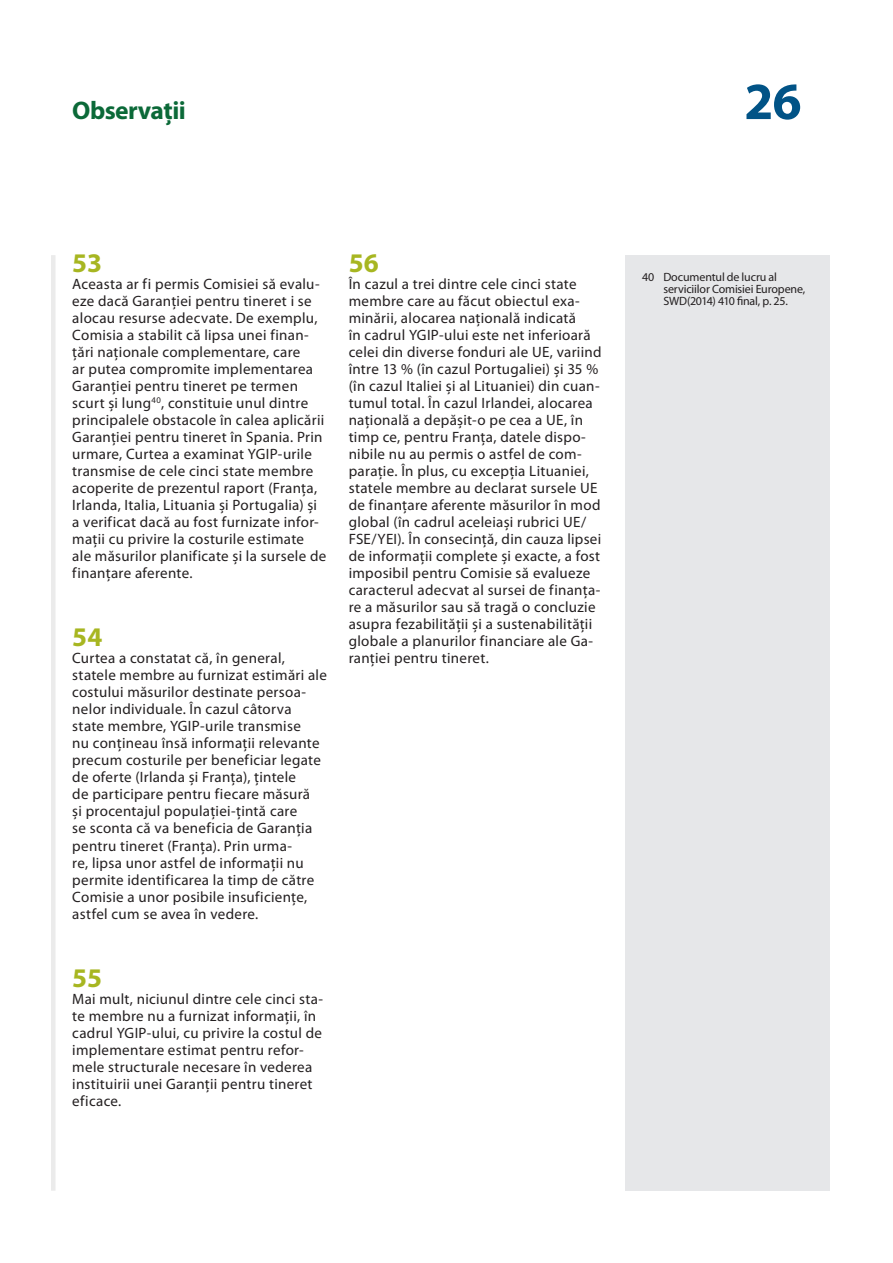
<style>
.page{position:relative;width:893px;height:1263px;background:#fff}
.page>*{position:absolute;margin:0;border:0;box-sizing:border-box;transform-origin:0 0}
.t1{font:700 52.5px "Myriad Pro";color:#015386}
.E_05_-_CHAP__1__TEXT{font:700 27px "Myriad Pro";letter-spacing:.005em;color:#a7b621}
.t2{font:700 25.5px "Myriad Pro";letter-spacing:-.025em;color:#0b6938}
.E_05_-_CHAP__1__TEXT-2{font:15px/17px "Myriad Pro";letter-spacing:.02em;color:#231f20}
.E_08_-_CHAP__FOOTNOT{font:12px/12px "Myriad Pro";letter-spacing:-.015em;color:#231f20}
</style>
<div class="page">
<div style="left:51px;top:255px;width:5px;height:936px;background:#ebebeb"></div>
<div style="left:625px;top:255px;width:204px;height:936px;background:#e6e7e9"></div>
<h3 class="t2" style="left:72px;top:94px;width:115px">Observații</h3>
<h1 class="t1" style="left:744px;top:67px;width:59px">26</h1>
<p class="E_05_-_CHAP__1__TEXT" style="left:72px;top:245px;width:31px">53</p>
<p class="E_05_-_CHAP__1__TEXT-2" style="left:72px;top:275px;width:256px">Aceasta ar fi permis Comisiei să evalu‑ eze dacă Garanției pentru tineret i se alocau resurse adecvate. De exemplu, Comisia a stabilit că lipsa unei finan‑ țări naționale complementare, care<br>ar putea compromite implementarea Garanției pentru tineret pe termen scurt și lung<sup>40</sup>, constituie unul dintre principalele obstacole în calea aplicării Garanției pentru tineret în Spania. Prin urmare, Curtea a examinat YGIP‑urile transmise de cele cinci state membre acoperite de prezentul raport (Franța, Irlanda, Italia, Lituania și Portugalia) și a verificat dacă au fost furnizate infor‑ mații cu privire la costurile estimate ale măsurilor planificate și la sursele de finanțare aferente.</p>
<p class="E_05_-_CHAP__1__TEXT" style="left:72px;top:620px;width:32px">54</p>
<p class="E_05_-_CHAP__1__TEXT-2" style="left:72px;top:650px;width:256px">Curtea a constatat că, în general, statele membre au furnizat estimări ale costului măsurilor destinate persoa‑ nelor individuale. În cazul câtorva state membre, YGIP‑urile transmise<br>nu conțineau însă informații relevante precum costurile per beneficiar legate de oferte (Irlanda și Franța), țintele<br>de participare pentru fiecare măsură<br>și procentajul populației‑țintă care<br>se sconta că va beneficia de Garanția pentru tineret (Franța). Prin urma‑<br>re, lipsa unor astfel de informații nu permite identificarea la timp de către Comisie a unor posibile insuficiențe, astfel cum se avea în vedere.</p>
<p class="E_05_-_CHAP__1__TEXT" style="left:72px;top:960px;width:31px">55</p>
<p class="E_05_-_CHAP__1__TEXT-2" style="left:72px;top:990px;width:252px">Mai mult, niciunul dintre cele cinci sta‑ te membre nu a furnizat informații, în cadrul YGIP‑ului, cu privire la costul de implementare estimat pentru refor‑ mele structurale necesare în vederea instituirii unei Garanții pentru tineret eficace.</p>
<p class="E_05_-_CHAP__1__TEXT" style="left:349px;top:245px;width:32px">56</p>
<p class="E_05_-_CHAP__1__TEXT-2" style="left:349px;top:275px;width:254px">În cazul a trei dintre cele cinci state membre care au făcut obiectul exa‑ minării, alocarea națională indicată<br>în cadrul YGIP‑ului este net inferioară celei din diverse fonduri ale UE, variind între 13 % (în cazul Portugaliei) și 35 % (în cazul Italiei și al Lituaniei) din cuan‑ tumul total. În cazul Irlandei, alocarea națională a depășit‑o pe cea a UE, în timp ce, pentru Franța, datele dispo‑ nibile nu au permis o astfel de com‑ parație. În plus, cu excepția Lituaniei, statele membre au declarat sursele UE de finanțare aferente măsurilor în mod global (în cadrul aceleiași rubrici UE/ FSE/YEI). În consecință, din cauza lipsei de informații complete și exacte, a fost imposibil pentru Comisie să evalueze caracterul adecvat al sursei de finanța‑ re a măsurilor sau să tragă o concluzie asupra fezabilității și a sustenabilității globale a planurilor financiare ale Ga‑ ranției pentru tineret.</p>
<p class="E_08_-_CHAP__FOOTNOT" style="left:663px;top:271px;width:144px;text-indent:-21px">40 Documentul de lucru al serviciilor Comisiei Europene,<br>SWD(2014) 410 final, p. 25.</p>
</div>
